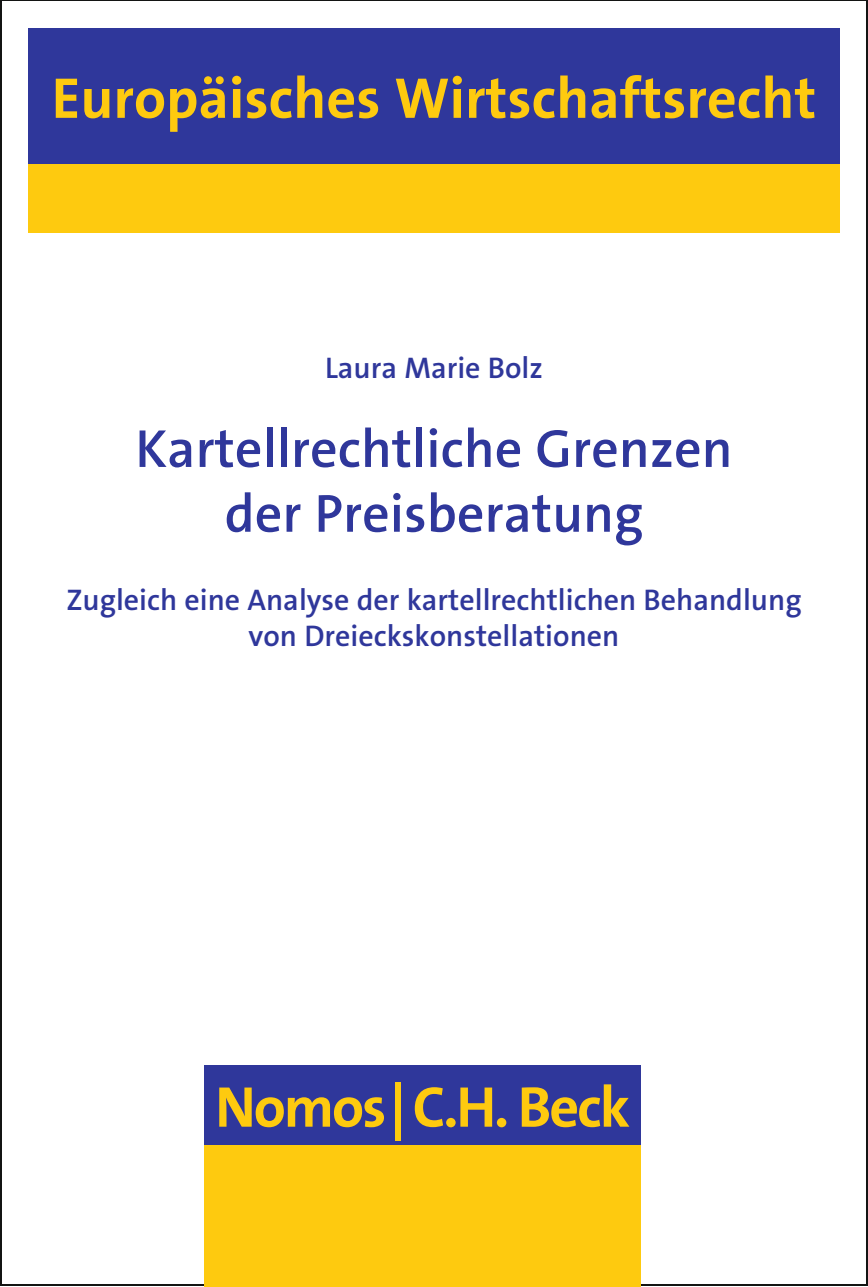
<style>
.page{position:relative;width:868px;height:1287px;background:#fff}
.page>*{position:absolute;margin:0;border:0;box-sizing:border-box;transform-origin:0 0}
.t1{font:700 58px "The Sans Os F";color:#feca0f}
.t2{font:700 58px "The Sans Os F";letter-spacing:-.035em;color:#feca0f}
.t3{font:600 54px/64.8px "The Sans Os F";color:#2f379b;text-align:center}
.t4{font:600 30px/36px "The Sans Os F";color:#2f379b;text-align:center}
</style>
<div class="page">
<div style="left:28px;top:28px;width:811px;height:136px;background:#2f379b"></div>
<div style="left:28px;top:164px;width:811px;height:68px;background:#feca0f"></div>
<div style="left:204px;top:1142px;width:437px;height:145px;background:#feca0f"></div>
<div style="left:204px;top:1065px;width:437px;height:80px;background:#2f379b"></div>
<h1 class="t1" style="left:52px;top:61px;width:766px">Europäisches Wirtschaftsrecht</h1>
<p class="t4" style="left:325px;top:350px;width:219px">Laura Marie Bolz</p>
<h2 class="t3" style="left:135px;top:417px;width:598px">Kartellrechtliche Grenzen der Preisberatung</h2>
<p class="t4" style="left:66px;top:582px;width:736px">Zugleich eine Analyse der kartellrechtlichen Behandlung von Dreieckskonstellationen</p>
<h1 class="t2" style="left:215px;top:1070px;width:416px">Nomos|C.H. Beck</h1>
</div>
